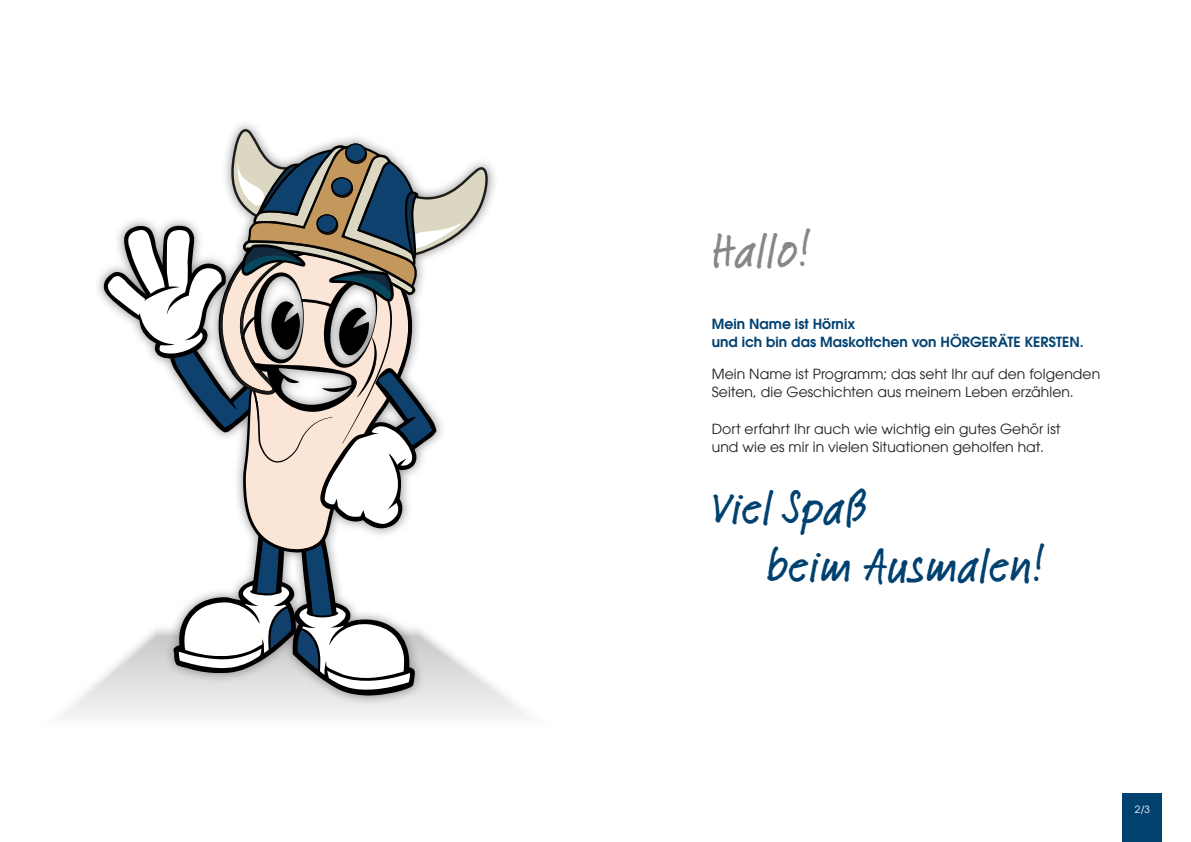
<style>
.page{position:relative;width:1191px;height:842px;background:#fff}
.page>*{position:absolute;margin:0;border:0;box-sizing:border-box;transform-origin:0 0}
.t1{font:500 48px/57.6px "Linotype Feltpen";letter-spacing:-.015em;color:#004170}
.t2{font:500 48px "Linotype Feltpen";letter-spacing:-.015em;color:#878787}
.t3{font:14px/18px "Avant Garde LT";letter-spacing:.005em;color:#1d1d1b}
.t4{font:600 14px/18px "Avant Garde LT";color:#004170}
.t5{font:10px "Avant Garde LT";color:#fff}
</style>
<div class="page">
<svg style="left:62px;top:685px;width:467px;height:33px;fill:#f1f1f1"></svg>
<div style="left:1122px;top:794px;width:40px;height:48px;background:#004170"></div>
<svg style="left:94px;top:124px;width:404px;height:582px"></svg>
<svg style="left:103px;top:129px;width:389px;height:567px"></svg>
<h1 class="t2" style="left:711px;top:218px;width:100px">Hallo!</h1>
<p class="t4" style="left:711px;top:315px;width:373px">Mein Name ist Hörnix<br>und ich bin das Maskottchen von HÖRGERÄTE KERSTEN.</p>
<p class="t3" style="left:711px;top:365px;width:390px">Mein Name ist Programm; das seht Ihr auf den folgenden<br>Seiten, die Geschichten aus meinem Leben erzählen.</p>
<p class="t3" style="left:711px;top:419px;width:350px">Dort erfahrt Ihr auch wie wichtig ein gutes Gehör ist und wie es mir in vielen Situationen geholfen hat.</p>
<h1 class="t1" style="left:765px;top:477px;width:280px;text-indent:-54px">Viel Spaß<br>beim Ausmalen!</h1>
<p class="t5" style="left:1134px;top:803px;width:17px">2/3</p>
</div>
